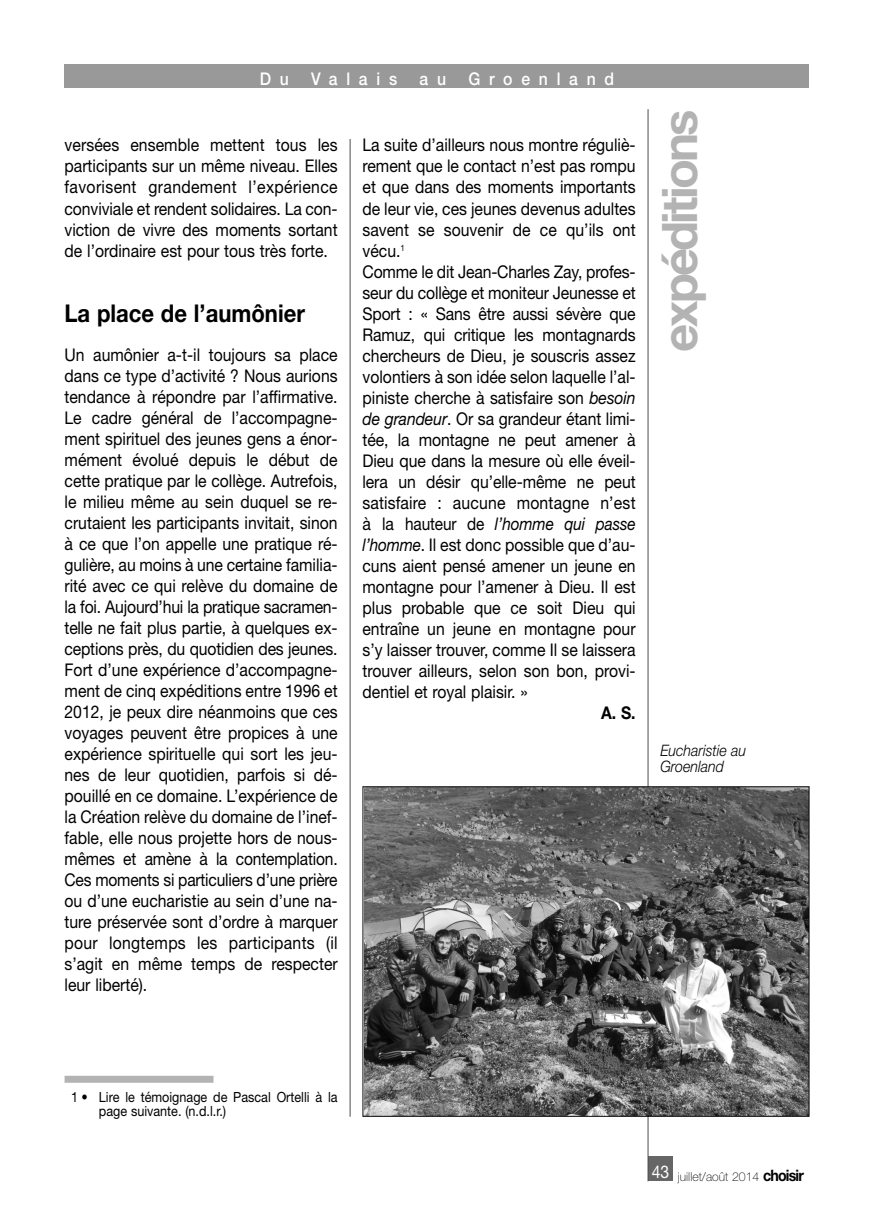
<style>
.page{position:relative;width:874px;height:1221px;background:#fff}
.page>*{position:absolute;margin:0;border:0;box-sizing:border-box;transform-origin:0 0}
.t1{font:700 49px "Helvetica Neue";letter-spacing:-.055em;color:#b3b3b3}
.t2{font:700 24.5px "Helvetica Neue";color:#000;scale:.9 1}
.t3{font:17.5px/21px "Helvetica Neue";color:#000;text-align:justify;scale:.9 1}
.t4{font:500 17.5px "Helvetica Neue";letter-spacing:.555em;color:#fff;scale:.9 1}
.t5{font:700 17.5px "Helvetica Neue";color:#000;scale:.9 1}
.t6{font:17.5px "Helvetica Neue";color:#fff;scale:.9 1}
.t7{font:italic 300 15.75px/15.8px "Helvetica Neue";color:#000;scale:.9 1}
.t8{font:14px/14px "Helvetica Neue";color:#000;scale:.9 1}
.t9{font:100 12.25px "Helvetica Neue";color:#000}
.s1{font-style:italic}
.s2{font-weight:700;font-size:15.75px}
</style>
<div class="page">
<div style="left:64px;top:64px;width:745px;height:24px;background:#999"></div>
<hr style="left:349px;top:139px;width:1px;height:977px;background:#4d4d4d">
<div style="left:647px;top:1156px;width:25px;height:25px;background:#666"></div>
<hr style="left:647px;top:109px;width:1px;height:1072px;background:#4d4d4d">
<div style="left:64px;top:1075px;width:149px;height:7px;background:#b3b3b3"></div>
<img style="left:364px;top:788px;width:443px;height:326px">
<p class="t4" style="left:260px;top:72px;width:34px">D u</p>
<p class="t4" style="left:311px;top:72px;width:97px">Valais</p>
<p class="t4" style="left:419px;top:72px;width:31px">a u</p>
<p class="t4" style="left:468px;top:72px;width:163px">Groenland</p>
<p class="t3" style="left:64px;top:136px;width:305px">versées ensemble mettent tous les participants sur un même niveau. Elles favorisent grandement l’expérience conviviale et rendent solidaires. La con&shy;viction de vivre des moments sortant de l’ordinaire est pour tous très forte.</p>
<h2 class="t2" style="left:64px;top:305px;width:268px">La place de l’aumônier</h2>
<p class="t3" style="left:64px;top:345px;width:305px">Un aumônier a-t-il toujours sa place dans ce type d’activité ? Nous aurions tendance à répondre par l’affirmative.<br>Le cadre général de l’accompagne&shy;ment spirituel des jeunes gens a énor&shy;mément évolué depuis le début de cette pratique par le collège. Autrefois, le milieu même au sein duquel se re&shy;crutaient les participants invitait, sinon à ce que l’on appelle une pratique ré&shy;gulière, au moins à une certaine familia&shy;rité avec ce qui relève du domaine de la foi. Aujourd’hui la pratique sacramen&shy;telle ne fait plus partie, à quelques ex&shy;ceptions près, du quotidien des jeunes.<br>Fort d’une expérience d’accompagne&shy;ment de cinq expéditions entre 1996 et 2012, je peux dire néanmoins que ces voyages peuvent être propices à une expérience spirituelle qui sort les jeu&shy;nes de leur quotidien, parfois si dé&shy;pouillé en ce domaine. L’expérience de la Création relève du domaine de l’inef&shy;fable, elle nous projette hors de nous&shy;mêmes et amène à la contemplation.<br>Ces moments si particuliers d’une prière ou d’une eucharistie au sein d’une na&shy;ture préservée sont d’ordre à marquer pour longtemps les participants (il s’agit en même temps de respecter leur liberté).</p>
<p class="t3" style="left:362px;top:136px;width:305px;text-align:left">La suite d’ailleurs nous montre réguliè&shy;rement que le contact n’est pas rompu et que dans des moments importants de leur vie, ces jeunes devenus adultes savent se souvenir de ce qu’ils ont vécu.<sup>1<br></sup>Comme le dit Jean-Charles Zay, profes&shy;seur du collège et moniteur Jeunesse et Sport : « Sans être aussi sévère que Ramuz, qui critique les montagnards chercheurs de Dieu, je souscris assez volontiers à son idée selon laquelle l’al&shy;piniste cherche à satisfaire son <span class="s1">besoin de grandeur</span>. Or sa grandeur étant limi&shy;tée, la montagne ne peut amener à Dieu que dans la mesure où elle éveil&shy;lera un désir qu’elle-même ne peut satisfaire : aucune montagne n’est à la hauteur de <span class="s1">l’homme qui passe l’homme</span>. Il est donc possible que d’au&shy;cuns aient pensé amener un jeune en montagne pour l’amener à Dieu. Il est plus probable que ce soit Dieu qui entraîne un jeune en montagne pour s’y laisser trouver, comme Il se laissera trouver ailleurs, selon son bon, provi&shy;dentiel et royal plaisir. »</p>
<p class="t5" style="left:600px;top:706px;width:40px">A. S.</p>
<h1 class="t1" style="left:649px;top:352px;width:245px;rotate:-90deg">expéditions</h1>
<p class="t7" style="left:660px;top:742px;width:96px">Eucharistie au<br>Groenland</p>
<p class="t8" style="left:99px;top:1091px;width:266px;text-indent:-28px">1 • Lire le témoignage de Pascal Ortelli à la page suivante. (n.d.l.r.)</p>
<p class="t6" style="left:651px;top:1165px;width:21px">43</p>
<p class="t9" style="left:677px;top:1172px;width:128px">juillet/août 2014 <span class="s2">choisir</span></p>
</div>
